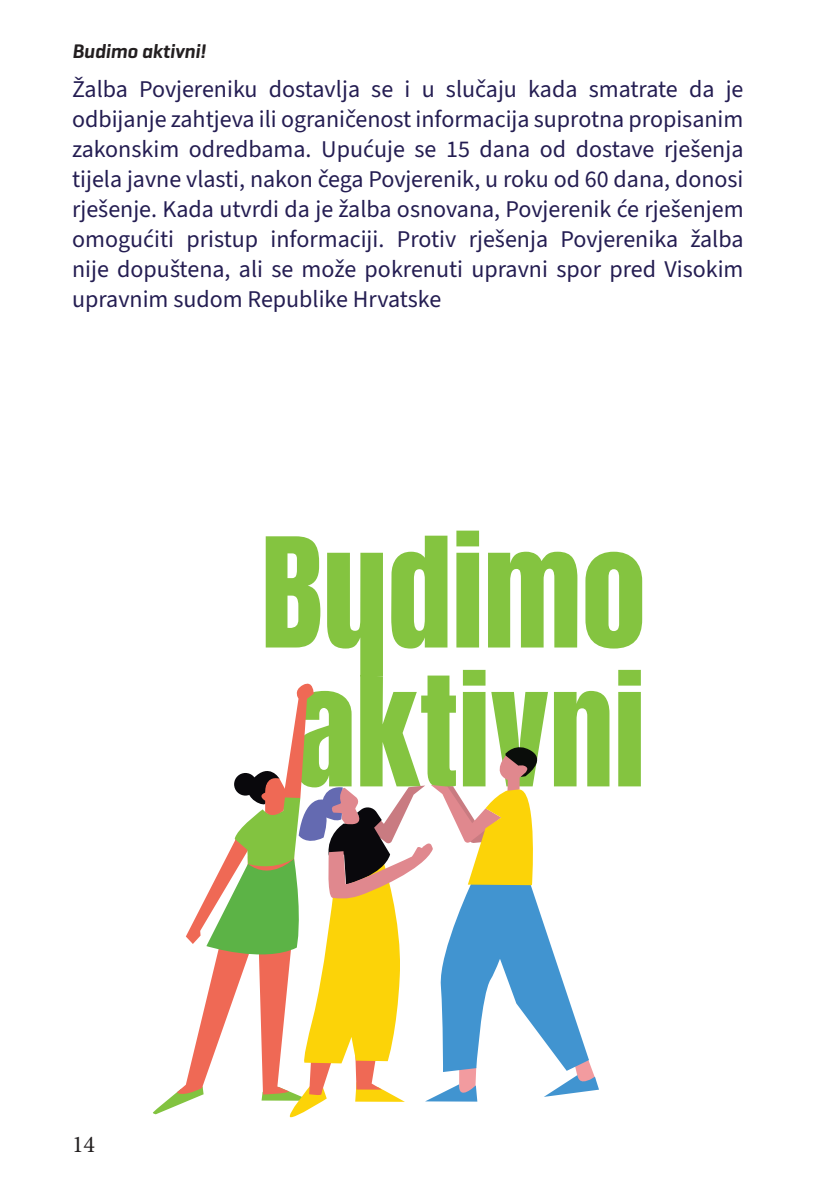
<style>
.page{position:relative;width:840px;height:1191px;background:#fff}
.page>*{position:absolute;margin:0;border:0;box-sizing:border-box;transform-origin:0 0}
.t1{font:24px/30px "Source Sans 3";color:#241d52;text-align:justify}
.t2{font:24px "Minion Pro";color:#231f20}
.t3{font:italic 600 20px "Geogrotesque";color:#231f20}
</style>
<div class="page">
<svg style="left:153px;top:530px;width:488px;height:588px"></svg>
<p class="t3" style="left:72px;top:39px;width:135px">Budimo aktivni!</p>
<p class="t1" style="left:72px;top:74px;width:672px">Žalba Povjereniku dostavlja se i u slučaju kada smatrate da je odbijanje zahtjeva ili ograničenost informacija suprotna propisanim zakonskim odredbama. Upućuje se 15 dana od dostave rješenja tijela javne vlasti, nakon čega Povjerenik, u roku od 60 dana, donosi rješenje. Kada utvrdi da je žalba osnovana, Povjerenik će rješenjem omogućiti pristup informaciji. Protiv rješenja Povjerenika žalba nije dopuštena, ali se može pokrenuti upravni spor pred Visokim upravnim sudom Republike Hrvatske</p>
<p class="t2" style="left:72px;top:1128px;width:25px">14</p>
</div>
